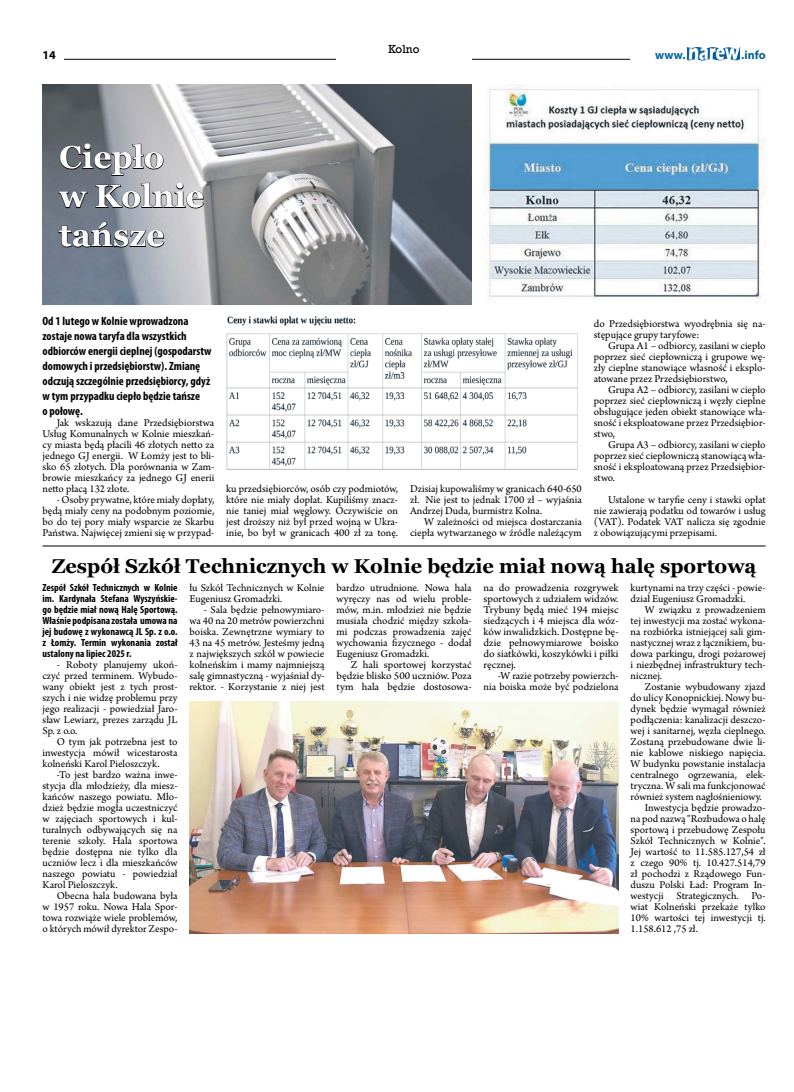
<style>
.page{position:relative;width:794px;height:1092px;background:#fff}
.page>*{position:absolute;margin:0;border:0;box-sizing:border-box;transform-origin:0 0}
.t1{font:700 32px/39px "Georgia";color:#fff}
.t2{font:700 20px "Georgia";color:#000}
.t3{font:700 condensed 12px/15px "Myriad Pro";color:#000}
.t4{font:700 12px "Myriad Pro";color:#00629b}
.t5{font:700 12px "Myriad Pro";color:#000}
.t6{font:11px/11px "Arno Pro";color:#000;text-align:justify}
.t7{font:11px "Rockwell";color:#000}
.t8{font:700 condensed 10.4px/11px "Myriad Pro";color:#000;text-align:justify}
</style>
<div class="page">
<hr style="left:64px;top:59px;width:701px;height:1px;background:#000">
<div style="left:630px;top:51px;width:135px;height:18px;background:#fff"></div>
<img style="left:687px;top:47px;width:52px;height:13px">
<div style="left:336px;top:45px;width:136px;height:17px;background:#fff"></div>
<img style="left:189px;top:701px;width:429px;height:232px">
<hr style="left:43px;top:545px;width:722px;height:1px;background:#000">
<img style="left:483px;top:86px;width:282px;height:217px">
<img style="left:43px;top:85px;width:428px;height:220px">
<svg style="left:59px;top:143px;width:105px;height:33px;background:#74787f"></svg>
<svg style="left:58px;top:191px;width:30px;height:17px"></svg>
<svg style="left:95px;top:182px;width:110px;height:27px;background:#8b8e94"></svg>
<svg style="left:58px;top:221px;width:107px;height:27px;background:#6d747e"></svg>
<img style="left:226px;top:316px;width:352px;height:154px">
<p class="t7" style="left:388px;top:43px;width:33px">Kolno</p>
<p class="t5" style="left:43px;top:48px;width:15px">14</p>
<p class="t4" style="left:655px;top:47px;width:32px">www.</p>
<p class="t4" style="left:741px;top:47px;width:26px">.info</p>
<h1 class="t1" style="left:59px;top:136px;width:146px">Ciepło<br>w Kolnie tańsze</h1>
<p class="t3" style="left:43px;top:313px;width:170px">Od 1 lutego w Kolnie wprowadzona zostaje nowa taryfa dla wszystkich odbiorców energii cieplnej (gospodarstw domowych i przedsiębiorstw). Zmianę odczują szczególnie przedsiębiorcy, gdyż w tym przypadku ciepło będzie tańsze<br>o połowę.</p>
<p class="t6" style="left:43px;top:417px;width:173px;text-indent:14px">Jak wskazują dane Przedsiębiorstwa Usług Komunalnych w Kolnie mieszkań&shy;cy miasta będą płacili 46 złotych netto za jednego GJ energii. W Łomży jest to bli&shy;sko 65 złotych. Dla porównania w Zam&shy;browie mieszkańcy za jednego GJ enerii netto płacą 132 złote.</p>
<p class="t6" style="left:43px;top:494px;width:173px;text-indent:14px">- Osoby prywatne, które miały dopłaty, będą miały ceny na podobnym poziomie, bo do tej pory miały wsparcie ze Skarbu Państwa. Najwięcej zmieni się w przypad-</p>
<p class="t6" style="left:226px;top:483px;width:173px">ku przedsiębiorców, osób czy podmiotów, które nie miały dopłat. Kupiliśmy znacz&shy;nie taniej miał węglowy. Oczywiście on jest droższy niż był przed wojną w Ukra&shy;inie, bo był w granicach 400 zł za tonę.</p>
<p class="t6" style="left:410px;top:483px;width:173px">Dzisiaj kupowaliśmy w granicach 640-650 zł. Nie jest to jednak 1700 zł – wyjaśnia Andrzej Duda, burmistrz Kolna.</p>
<p class="t6" style="left:594px;top:318px;width:173px">do Przedsiębiorstwa wyodrębnia się na&shy;stępujące grupy taryfowe:</p>
<p class="t6" style="left:594px;top:340px;width:173px;text-indent:14px">Grupa A1 – odbiorcy, zasilani w ciepło poprzez sieć ciepłowniczą i grupowe wę&shy;zły cieplne stanowiące własność i eksplo&shy;atowane przez Przedsiębiorstwo,</p>
<p class="t6" style="left:594px;top:384px;width:173px;text-indent:14px">Grupa A2 – odbiorcy, zasilani w ciepło poprzez sieć ciepłowniczą i węzły cieplne obsługujące jeden obiekt stanowiące wła&shy;sność i eksploatowane przez Przedsiębior&shy;stwo,</p>
<p class="t6" style="left:594px;top:439px;width:173px;text-indent:14px">Grupa A3 – odbiorcy, zasilani w ciepło poprzez sieć ciepłowniczą stanowiącą wła&shy;sność i eksploatowaną przez Przedsiębior&shy;stwo.</p>
<p class="t6" style="left:594px;top:494px;width:173px;text-indent:14px">Ustalone w taryfie ceny i stawki opłat nie zawierają podatku od towarów i usług (VAT). Podatek VAT nalicza się zgodnie z obowiązującymi przepisami.</p>
<h2 class="t2" style="left:52px;top:551px;width:706px">Zespół Szkół Technicznych w Kolnie będzie miał nową halę sportową</h2>
<p class="t6" style="left:410px;top:516px;width:173px;text-align:right">W zależności od miejsca dostarczania ciepła wytwarzanego w źródle należącym</p>
<p class="t8" style="left:43px;top:581px;width:136px">Zespół Szkół Technicznych w Kolnie im. Kardynała Stefana Wyszyńskie&shy;go będzie miał nową Halę Sportową.<br>Właśnie podpisana została umowa na jej budowę z wykonawcą JL Sp. z o.o. z Łomży. Termin wykonania został ustalony na lipiec 2025 r.</p>
<p class="t6" style="left:43px;top:659px;width:136px;text-indent:14px">- Roboty planujemy ukoń&shy;czyć przed terminem. Wybudo&shy;wany obiekt jest z tych prost&shy;szych i nie widzę problemu przy jego realizacji - powiedział Jaro&shy;sław Lewiarz, prezes zarządu JL Sp. z o.o.</p>
<p class="t6" style="left:43px;top:736px;width:136px;text-indent:14px">O tym jak potrzebna jest to inwestycja mówił wicestarosta kolneński Karol Pieloszczyk.</p>
<p class="t6" style="left:43px;top:769px;width:136px;text-indent:14px">-To jest bardzo ważna inwe&shy;stycja dla młodzieży, dla miesz&shy;kańców naszego powiatu. Mło&shy;dzież będzie mogła uczestniczyć w zajęciach sportowych i kul&shy;turalnych odbywających się na terenie szkoły. Hala sportowa będzie dostępna nie tylko dla uczniów lecz i dla mieszkańców naszego powiatu - powiedział Karol Pieloszczyk.</p>
<p class="t6" style="left:43px;top:890px;width:136px;text-indent:14px">Obecna hala budowana była w 1957 roku. Nowa Hala Spor&shy;towa rozwiąże wiele problemów, o których mówił dyrektor Zespo-</p>
<p class="t6" style="left:189px;top:582px;width:136px">łu Szkół Technicznych w Kolnie<br>Eugeniusz Gromadzki.</p>
<p class="t6" style="left:189px;top:604px;width:136px;text-indent:14px">- Sala będzie pełnowymiaro&shy;wa 40 na 20 metrów powierzchni boiska. Zewnętrzne wymiary to 43 na 45 metrów. Jesteśmy jedną z największych szkół w powiecie kolneńskim i mamy najmniejszą salę gimnastyczną - wyjaśniał dy&shy;rektor. - Korzystanie z niej jest</p>
<p class="t6" style="left:336px;top:582px;width:136px">bardzo utrudnione. Nowa hala wyręczy nas od wielu proble&shy;mów, m.in. młodzież nie będzie musiała chodzić między szkoła&shy;mi podczas prowadzenia zajęć wychowania fizycznego - dodał Eugeniusz Gromadzki.</p>
<p class="t6" style="left:336px;top:659px;width:136px;text-indent:14px">Z hali sportowej korzystać będzie blisko 500 uczniów. Poza tym hala będzie dostosowa-</p>
<p class="t6" style="left:483px;top:582px;width:136px">na do prowadzenia rozgrywek sportowych z udziałem widzów.<br>Trybuny będą mieć 194 miejsc siedzących i 4 miejsca dla wóz&shy;ków inwalidzkich. Dostępne bę&shy;dzie pełnowymiarowe boisko do siatkówki, koszykówki i piłki ręcznej.</p>
<p class="t6" style="left:483px;top:670px;width:136px;text-align:right">-W razie potrzeby powierzch&shy;nia boiska może być podzielona</p>
<p class="t6" style="left:630px;top:582px;width:136px">kurtynami na trzy części - powie&shy;dział Eugeniusz Gromadzki.</p>
<p class="t6" style="left:630px;top:604px;width:136px;text-indent:14px">W związku z prowadzeniem tej inwestycji ma zostać wykona&shy;na rozbiórka istniejącej sali gim&shy;nastycznej wraz z łącznikiem, bu&shy;dowa parkingu, drogi pożarowej i niezbędnej infrastruktury tech&shy;nicznej.</p>
<p class="t6" style="left:645px;top:681px;width:122px">Zostanie wybudowany zjazd</p>
<p class="t6" style="left:630px;top:692px;width:136px">do ulicy Konopnickiej. Nowy bu-</p>
<p class="t6" style="left:630px;top:703px;width:136px">dynek będzie wymagał również</p>
<p class="t6" style="left:630px;top:714px;width:136px">podłączenia: kanalizacji deszczo-</p>
<p class="t6" style="left:630px;top:725px;width:136px">wej i sanitarnej, węzła cieplnego.</p>
<p class="t6" style="left:630px;top:736px;width:136px">Zostaną przebudowane dwie li-</p>
<p class="t6" style="left:630px;top:747px;width:136px">nie kablowe niskiego napięcia.</p>
<p class="t6" style="left:630px;top:758px;width:136px">W budynku powstanie instalacja</p>
<p class="t6" style="left:630px;top:769px;width:136px">centralnego ogrzewania, elek-</p>
<p class="t6" style="left:630px;top:780px;width:136px">tryczna. W sali ma funkcjonować</p>
<p class="t6" style="left:630px;top:791px;width:133px">również system nagłośnieniowy.</p>
<p class="t6" style="left:645px;top:802px;width:122px">Inwestycja będzie prowadzo-</p>
<p class="t6" style="left:630px;top:813px;width:136px">na pod nazwą "Rozbudowa o halę</p>
<p class="t6" style="left:630px;top:824px;width:136px">sportową i przebudowę Zespołu</p>
<p class="t6" style="left:630px;top:835px;width:136px">Szkół Technicznych w Kolnie".</p>
<p class="t6" style="left:630px;top:846px;width:136px">Jej wartość to 11.585.127,54 zł</p>
<p class="t6" style="left:630px;top:857px;width:136px">z czego 90% tj. 10.427.514,79</p>
<p class="t6" style="left:630px;top:868px;width:136px">zł pochodzi z Rządowego Fun-</p>
<p class="t6" style="left:630px;top:879px;width:136px">duszu Polski Ład: Program In-</p>
<p class="t6" style="left:630px;top:890px;width:136px">westycji Strategicznych. Po-</p>
<p class="t6" style="left:630px;top:901px;width:136px">wiat Kolneński przekaże tylko</p>
<p class="t6" style="left:630px;top:912px;width:136px">10% wartości tej inwestycji tj.</p>
<p class="t6" style="left:630px;top:923px;width:69px">1.158.612 ,75 zł.</p>
</div>
